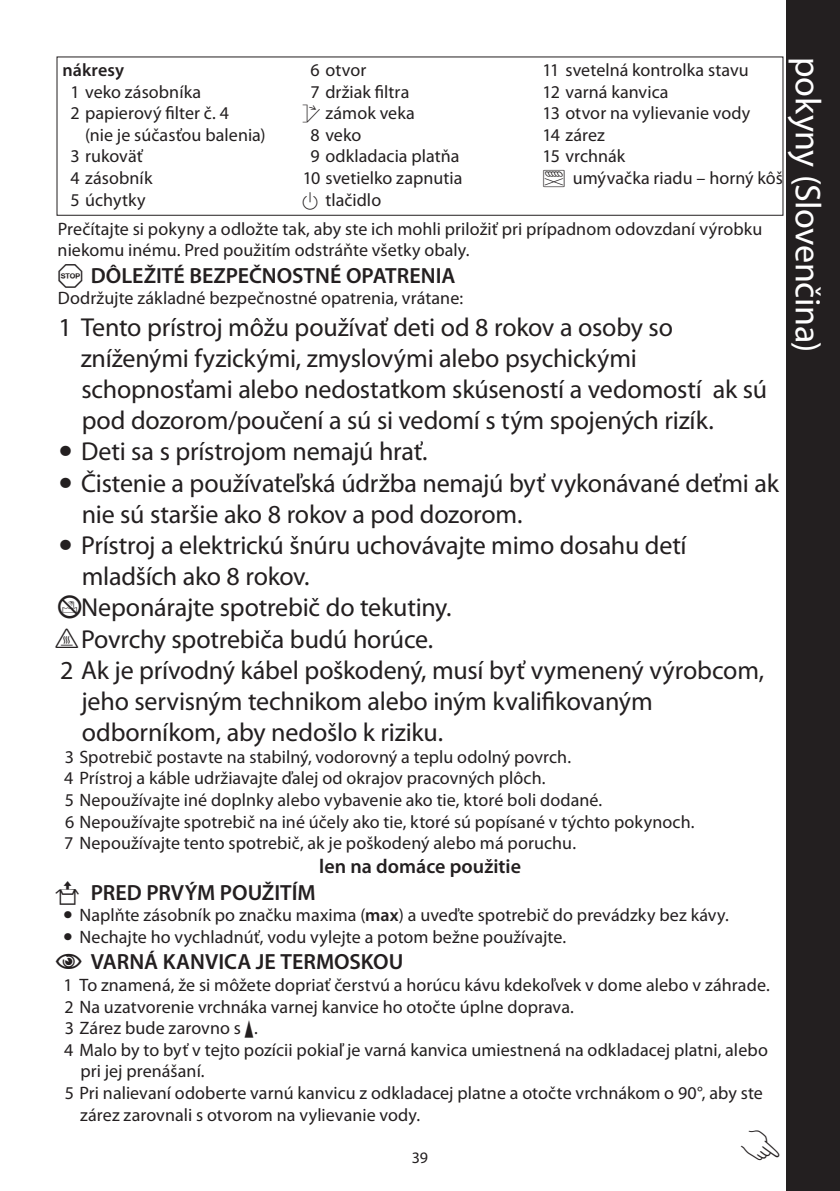
<style>
.page{position:relative;width:840px;height:1191px;background:#fff}
.page>*{position:absolute;margin:0;border:0;box-sizing:border-box;transform-origin:0 0}
.t1{font:36px "Myriad Pro";letter-spacing:-.01em;color:#fff}
.t2{font:32px "Myriad Points";color:#231f20}
.t3{font:26px/31.2px "Myriad Pro";letter-spacing:-.01em;color:#231f20}
.t4{font:600 22px "Myriad Pro";color:#231f20}
.t5{font:600 20px "Myriad Pro";color:#231f20}
.t6{font:18px/21.6px "Myriad Pro";letter-spacing:.005em;color:#231f20}
.t7{font:600 18px "Myriad Pro";letter-spacing:.005em;color:#231f20}
.t8{font:16px "Myriad Pro";color:#231f20}
.s1{font-family:"Myriad Bitsn Bobs"}
.s2{font-family:"Myriad Graphics"}
.s3{font-family:"Myriad Points";font-weight:400}
.s4{font-family:"Myriad IS Otext"}
.s5{font-weight:600}
</style>
<div class="page">
<div style="left:785px;top:0;width:54px;height:1191px;background:#231f20"></div>
<h1 class="t1" style="left:827px;top:57px;width:297px;rotate:90deg">pokyny (Slovenčina)</h1>
<p class="t7" style="left:62px;top:60px;width:63px">nákresy</p>
<p class="t6" style="left:70px;top:81px;width:132px">1 veko zásobníka</p>
<p class="t6" style="left:70px;top:102px;width:160px">2 papierový filter č. 4</p>
<p class="t6" style="left:85px;top:124px;width:182px">(nie je súčasťou balenia)</p>
<p class="t6" style="left:70px;top:146px;width:74px">3 rukoväť</p>
<p class="t6" style="left:70px;top:167px;width:84px">4 zásobník</p>
<p class="t6" style="left:70px;top:189px;width:77px">5 úchytky</p>
<p class="t6" style="left:542px;top:59px;width:242px">11 svetelná kontrolka stavu<br>12 varná kanvica<br>13 otvor na vylievanie vody<br>14 zárez<br>15 vrchnák<br><span class="s1">¬</span> umývačka riadu – horný kôš</p>
<p class="t6" style="left:310px;top:59px;width:57px">6 otvor</p>
<p class="t6" style="left:310px;top:81px;width:100px">7 držiak filtra</p>
<p class="t6" style="left:325px;top:102px;width:91px">zámok veka</p>
<p class="t6" style="left:310px;top:124px;width:52px">8 veko</p>
<p class="t6" style="left:310px;top:146px;width:150px">9 odkladacia platňa</p>
<p class="t6" style="left:302px;top:167px;width:161px">10 svetielko zapnutia</p>
<p class="t6" style="left:302px;top:189px;width:80px"><span class="s2">2</span> tlačidlo</p>
<p class="t6" style="left:58px;top:218px;width:705px">Prečítajte si pokyny a odložte tak, aby ste ich mohli priložiť pri prípadnom odovzdaní výrobku niekomu inému. Pred použitím odstráňte všetky obaly.</p>
<p class="t4" style="left:57px;top:263px;width:399px"><span class="s3">A</span> DÔLEŽITÉ BEZPEČNOSTNÉ OPATRENIA</p>
<p class="t6" style="left:58px;top:287px;width:406px">Dodržujte základné bezpečnostné opatrenia, vrátane:</p>
<h3 class="t3" style="left:81px;top:311px;width:687px;text-indent:-22px">1 Tento prístroj môžu používať deti od 8 rokov a osoby so zníženými fyzickými, zmyslovými alebo psychickými schopnosťami alebo nedostatkom skúseností a vedomostí ak sú pod dozorom/poučení a sú si vedomí s tým spojených rizík.</h3>
<h3 class="t3" style="left:59px;top:436px;width:369px">• Deti sa s prístrojom nemajú hrať.</h3>
<h3 class="t3" style="left:82px;top:467px;width:698px;text-indent:-22px">• Čistenie a používateľská údržba nemajú byť vykonávané deťmi ak nie sú staršie ako 8 rokov a pod dozorom.</h3>
<h3 class="t3" style="left:59px;top:530px;width:628px">• Prístroj a elektrickú šnúru uchovávajte mimo dosahu detí</h3>
<h3 class="t3" style="left:82px;top:561px;width:229px">mladších ako 8 rokov.</h3>
<h3 class="t3" style="left:61px;top:592px;width:391px"><span class="s4">l</span> Neponárajte spotrebič do tekutiny.</h3>
<h3 class="t3" style="left:59px;top:623px;width:376px"><span class="s4">h</span> Povrchy spotrebiča budú horúce.</h3>
<h3 class="t3" style="left:60px;top:654px;width:705px">2 Ak je prívodný kábel poškodený, musí byť vymenený výrobcom,</h3>
<h3 class="t3" style="left:81px;top:686px;width:572px">jeho servisným technikom alebo iným kvalifikovaným</h3>
<h3 class="t3" style="left:82px;top:717px;width:362px">odborníkom, aby nedošlo k riziku.</h3>
<p class="t6" style="left:64px;top:746px;width:631px">3 Spotrebič postavte na stabilný, vodorovný a teplu odolný povrch.<br>4 Prístroj a káble udržiavajte ďalej od okrajov pracovných plôch.<br>5 Nepoužívajte iné doplnky alebo vybavenie ako tie, ktoré boli dodané.<br>6 Nepoužívajte spotrebič na iné účely ako tie, ktoré sú popísané v týchto pokynoch.<br>7 Nepoužívajte tento spotrebič, ak je poškodený alebo má poruchu.</p>
<p class="t5" style="left:319px;top:855px;width:203px">len na domáce použitie</p>
<p class="t4" style="left:54px;top:880px;width:262px"><span class="s3">U</span> PRED PRVÝM POUŽITÍM</p>
<p class="t6" style="left:64px;top:904px;width:666px">• Naplňte zásobník po značku maxima (<span class="s5">max</span>) a uveďte spotrebič do prevádzky bez kávy.</p>
<p class="t6" style="left:64px;top:926px;width:503px">• Nechajte ho vychladnúť, vodu vylejte a potom bežne používajte.</p>
<p class="t4" style="left:55px;top:949px;width:350px"><span class="s3">C</span> VARNÁ KANVICA JE TERMOSKOU</p>
<p class="t6" style="left:63px;top:974px;width:707px">1 To znamená, že si môžete dopriať čerstvú a horúcu kávu kdekoľvek v dome alebo v záhrade.</p>
<p class="t6" style="left:65px;top:995px;width:510px">2 Na uzatvorenie vrchnáka varnej kanvice ho otočte úplne doprava.</p>
<p class="t6" style="left:65px;top:1017px;width:194px">3 Zárez bude zarovno s <span class="s2">(</span>.</p>
<p class="t6" style="left:64px;top:1039px;width:704px">4 Malo by to byť v tejto pozícii pokiaľ je varná kanvica umiestnená na odkladacej platni, alebo</p>
<p class="t6" style="left:80px;top:1060px;width:126px">pri jej prenášaní.</p>
<p class="t6" style="left:65px;top:1082px;width:699px">5 Pri nalievaní odoberte varnú kanvicu z odkladacej platne a otočte vrchnákom o 90°, aby ste</p>
<p class="t6" style="left:80px;top:1103px;width:341px">zárez zarovnali s otvorom na vylievanie vody.</p>
<p class="t8" style="left:411px;top:1149px;width:18px">39</p>
<h2 class="t2" style="left:738px;top:1126px;width:43px">[</h2>
</div>
